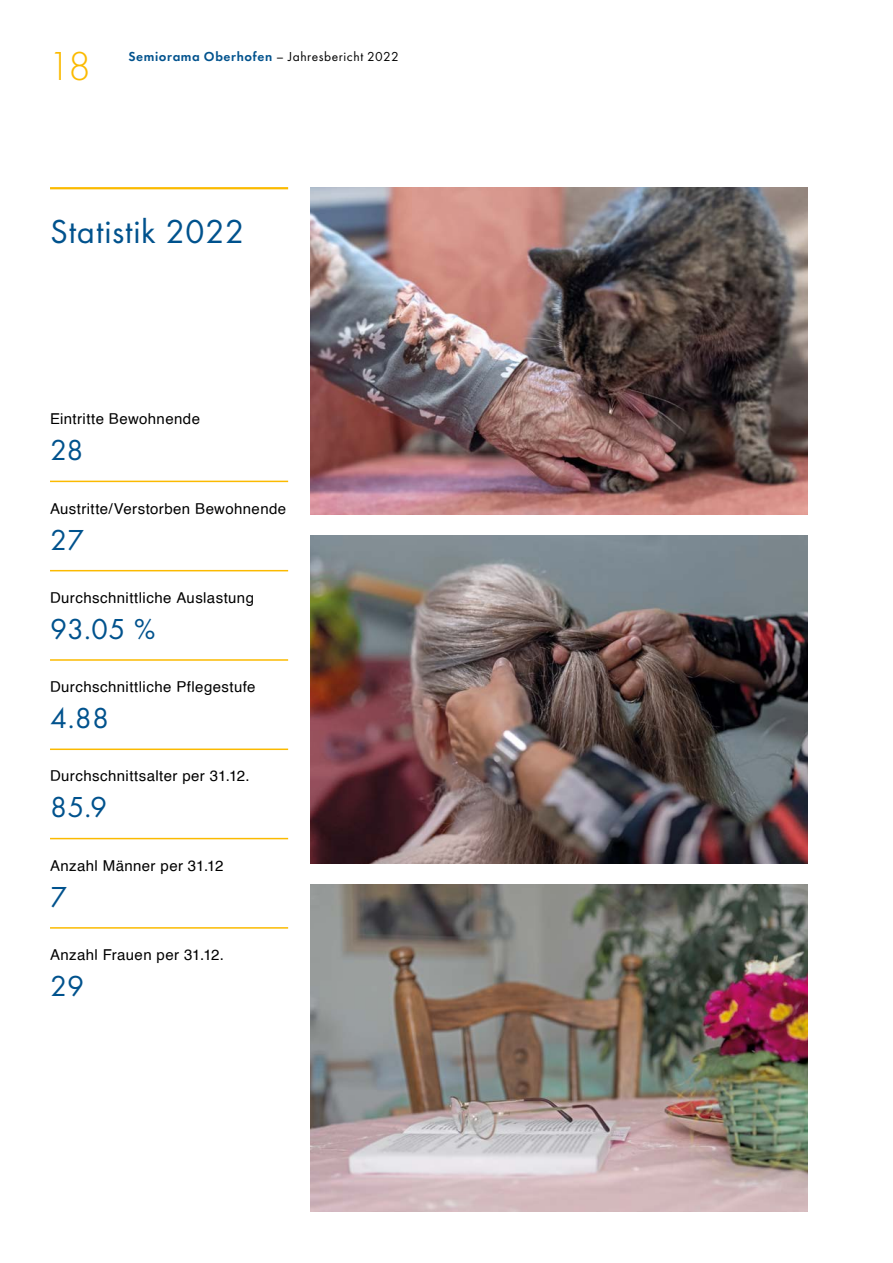
<style>
.page{position:relative;width:893px;height:1263px;background:#fff}
.page>*{position:absolute;margin:0;border:0;box-sizing:border-box;transform-origin:0 0}
.t1{font:300 42px "Futura PT";color:#fbba00}
.t2{font:34.5px "Futura PT";letter-spacing:.025em;color:#00528d}
.t3{font:30px "Futura PT";color:#00528d}
.t4{font:15px "Helvetica";letter-spacing:.025em;color:#000}
.t5{font:600 13.5px "Futura PT";letter-spacing:.045em;color:#00528d}
.s1{font-weight:400;color:#000}
</style>
<div class="page">
<hr style="left:50px;top:481px;width:238px;height:1px;background:#fbba00">
<hr style="left:50px;top:570px;width:238px;height:1px;background:#fbba00">
<hr style="left:50px;top:659px;width:238px;height:2px;background:#fbba00">
<hr style="left:50px;top:748px;width:238px;height:2px;background:#fbba00">
<hr style="left:50px;top:838px;width:238px;height:1px;background:#fbba00">
<hr style="left:50px;top:927px;width:238px;height:2px;background:#fbba00">
<hr style="left:50px;top:187px;width:238px;height:2px;background:#fbba00">
<img style="left:310px;top:187px;width:498px;height:327px">
<img style="left:310px;top:536px;width:498px;height:327px">
<img style="left:310px;top:884px;width:498px;height:328px">
<h1 class="t1" style="left:48px;top:42px;width:45px">18</h1>
<p class="t5" style="left:128px;top:48px;width:272px">Semiorama Oberhofen <span class="s1">– Jahresbericht 2022</span></p>
<h2 class="t2" style="left:50px;top:211px;width:196px">Statistik 2022</h2>
<p class="t4" style="left:50px;top:407px;width:152px">Eintritte Bewohnende</p>
<h3 class="t3" style="left:50px;top:432px;width:35px">28</h3>
<p class="t4" style="left:50px;top:497px;width:238px">Austritte/Verstorben Bewohnende</p>
<h3 class="t3" style="left:50px;top:522px;width:36px">27</h3>
<p class="t4" style="left:50px;top:586px;width:206px">Durchschnittliche Auslastung</p>
<h3 class="t3" style="left:50px;top:611px;width:107px">93.05 %</h3>
<p class="t4" style="left:50px;top:675px;width:207px">Durchschnittliche Pflegestufe</p>
<h3 class="t3" style="left:50px;top:700px;width:61px">4.88</h3>
<p class="t4" style="left:50px;top:764px;width:201px">Durchschnittsalter per 31.12.</p>
<h3 class="t3" style="left:50px;top:790px;width:59px">85.9</h3>
<p class="t4" style="left:50px;top:854px;width:175px">Anzahl Männer per 31.12</p>
<h3 class="t3" style="left:50px;top:879px;width:19px">7</h3>
<p class="t4" style="left:50px;top:943px;width:176px">Anzahl Frauen per 31.12.</p>
<h3 class="t3" style="left:50px;top:968px;width:36px">29</h3>
</div>
